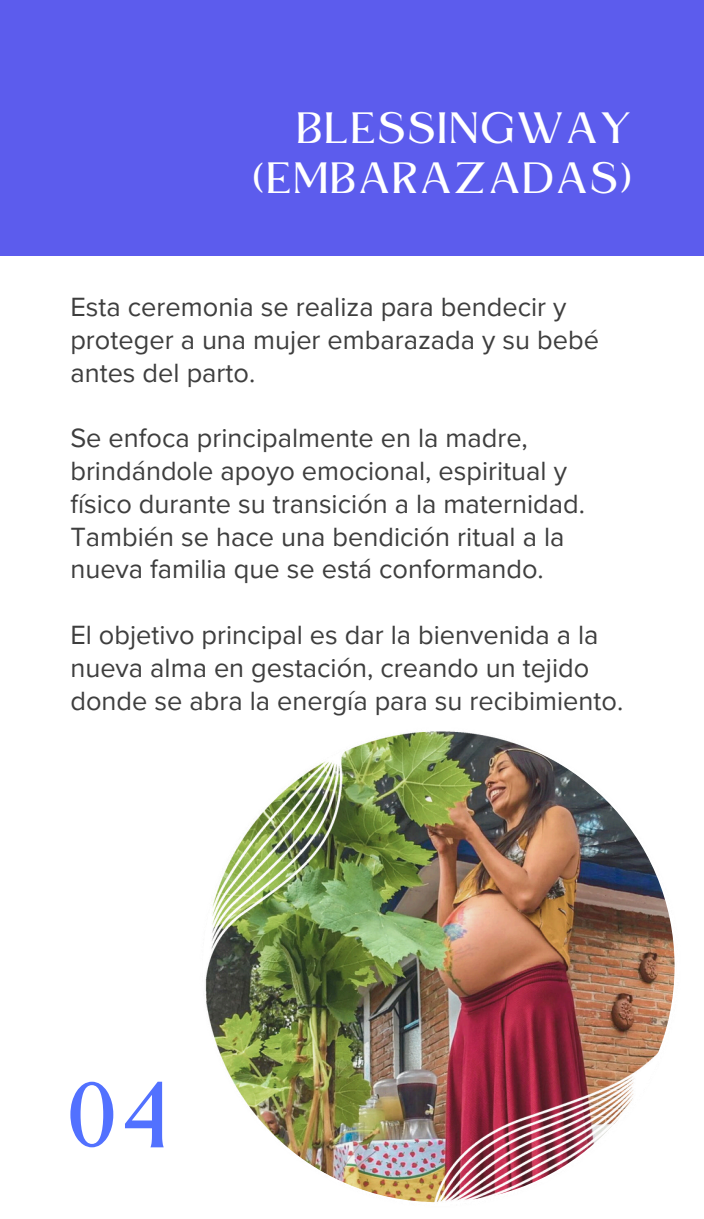
<style>
.page{position:relative;width:704px;height:1219px;background:#fff}
.page>*{position:absolute;margin:0;border:0;box-sizing:border-box;transform-origin:0 0}
.t1{font:87.5px "Kingred Serif";color:#5271ff}
.t2{font:40.88px/50.6px "Kingred Serif";letter-spacing:.05em;color:#fff;text-align:right}
.t3{font:27.12px/32.8px "Proxima Nova";color:#3e3e3e}
</style>
<div class="page">
<div style="left:0;top:0;width:703px;height:255px;background:#5c5ced"></div>
<img style="left:205px;top:731px;width:470px;height:472px">
<p class="t2" style="left:254px;top:107px;width:380px">BLESSINGWAY (EMBARAZADAS)</p>
<h1 class="t3" style="left:70px;top:291px;width:529px">Esta ceremonia se realiza para bendecir y proteger a una mujer embarazada y su bebé antes del parto.</h1>
<p class="t3" style="left:70px;top:422px;width:516px">Se enfoca principalmente en la madre, brindándole apoyo emocional, espiritual y físico durante su transición a la maternidad.</p>
<p class="t3" style="left:70px;top:521px;width:495px">También se hace una bendición ritual a la nueva familia que se está conformando.</p>
<p class="t3" style="left:70px;top:619px;width:554px">El objetivo principal es dar la bienvenida a la nueva alma en gestación, creando un tejido donde se abra la energía para su recibimiento.</p>
<p class="t1" style="left:70px;top:1081px;width:102px">04</p>
</div>
